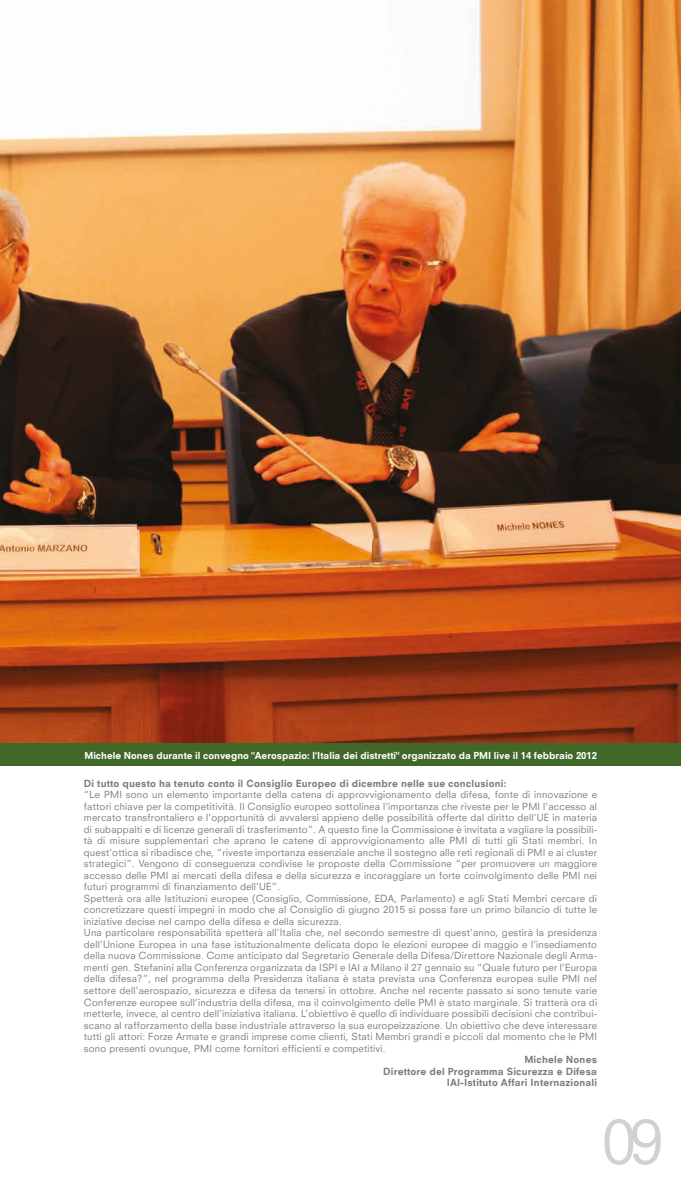
<style>
.page{position:relative;width:681px;height:1191px;background:#fff}
.page>*{position:absolute;margin:0;border:0;box-sizing:border-box;transform-origin:0 0}
.t1{font:60px "Neuzeit SLT";color:#d1d1d1}
.t2{font:9.6px/11.5px "Neuzeit SLT";letter-spacing:.02em;color:#7c7c7c}
.t3{font:800 9.6px/11.5px "Neuzeit SLT";letter-spacing:.02em;color:#7c7c7c;text-align:right}
.t4{font:800 9.5px "Neuzeit SLT";color:#fff}
</style>
<div class="page">
<img style="left:0;top:1px;width:680px;height:742px">
<div style="left:0;top:743px;width:680px;height:23px;background:#426829"></div>
<p class="t4" style="left:84px;top:749px;width:514px">Michele Nones durante il convegno "Aerospazio: l'Italia dei distretti" organizzato da PMI live il 14 febbraio 2012</p>
<p class="t3" style="left:84px;top:777px;width:424px">Di tutto questo ha tenuto conto il Consiglio Europeo di dicembre nelle sue conclusioni:</p>
<p class="t2" style="left:84px;top:788px;width:514px">“Le PMI sono un elemento importante della catena di approvvigionamento della difesa, fonte di innovazione e fattori chiave per la competitività. Il Consiglio europeo sottolinea l'importanza che riveste per le PMI l'accesso al mercato transfrontaliero e l'opportunità di avvalersi appieno delle possibilità offerte dal diritto dell'UE in materia di subappalti e di licenze generali di trasferimento”. A questo fine la Commissione è invitata a vagliare la possibili&shy;tà di misure supplementari che aprano le catene di approvvigionamento alle PMI di tutti gli Stati membri. In quest’ottica si ribadisce che, “riveste importanza essenziale anche il sostegno alle reti regionali di PMI e ai cluster strategici”. Vengono di conseguenza condivise le proposte della Commissione “per promuovere un maggiore accesso delle PMI ai mercati della difesa e della sicurezza e incoraggiare un forte coinvolgimento delle PMI nei futuri programmi di finanziamento dell'UE”.<br>Spetterà ora alle Istituzioni europee (Consiglio, Commissione, EDA, Parlamento) e agli Stati Membri cercare di concretizzare questi impegni in modo che al Consiglio di giugno 2015 si possa fare un primo bilancio di tutte le iniziative decise nel campo della difesa e della sicurezza.<br>Una particolare responsabilità spetterà all’Italia che, nel secondo semestre di quest’anno, gestirà la presidenza dell’Unione Europea in una fase istituzionalmente delicata dopo le elezioni europee di maggio e l’insediamento della nuova Commissione. Come anticipato dal Segretario Generale della Difesa/Direttore Nazionale degli Arma&shy;menti gen. Stefanini alla Conferenza organizzata da ISPI e IAI a Milano il 27 gennaio su “Quale futuro per l’Europa della difesa?”, nel programma della Presidenza italiana è stata prevista una Conferenza europea sulle PMI nel settore dell’aerospazio, sicurezza e difesa da tenersi in ottobre. Anche nel recente passato si sono tenute varie Conferenze europee sull’industria della difesa, ma il coinvolgimento delle PMI è stato marginale. Si tratterà ora di metterle, invece, al centro dell’iniziativa italiana. L’obiettivo è quello di individuare possibili decisioni che contribui&shy;scano al rafforzamento della base industriale attraverso la sua europeizzazione. Un obiettivo che deve interessare tutti gli attori: Forze Armate e grandi imprese come clienti, Stati Membri grandi e piccoli dal momento che le PMI sono presenti ovunque, PMI come fornitori efficienti e competitivi.</p>
<p class="t3" style="left:383px;top:1053px;width:215px">Michele Nones<br>Direttore del Programma Sicurezza e Difesa<br>IAI-Istituto Affari Internazionali</p>
<h1 class="t1" style="left:602px;top:1105px;width:62px">09</h1>
</div>
